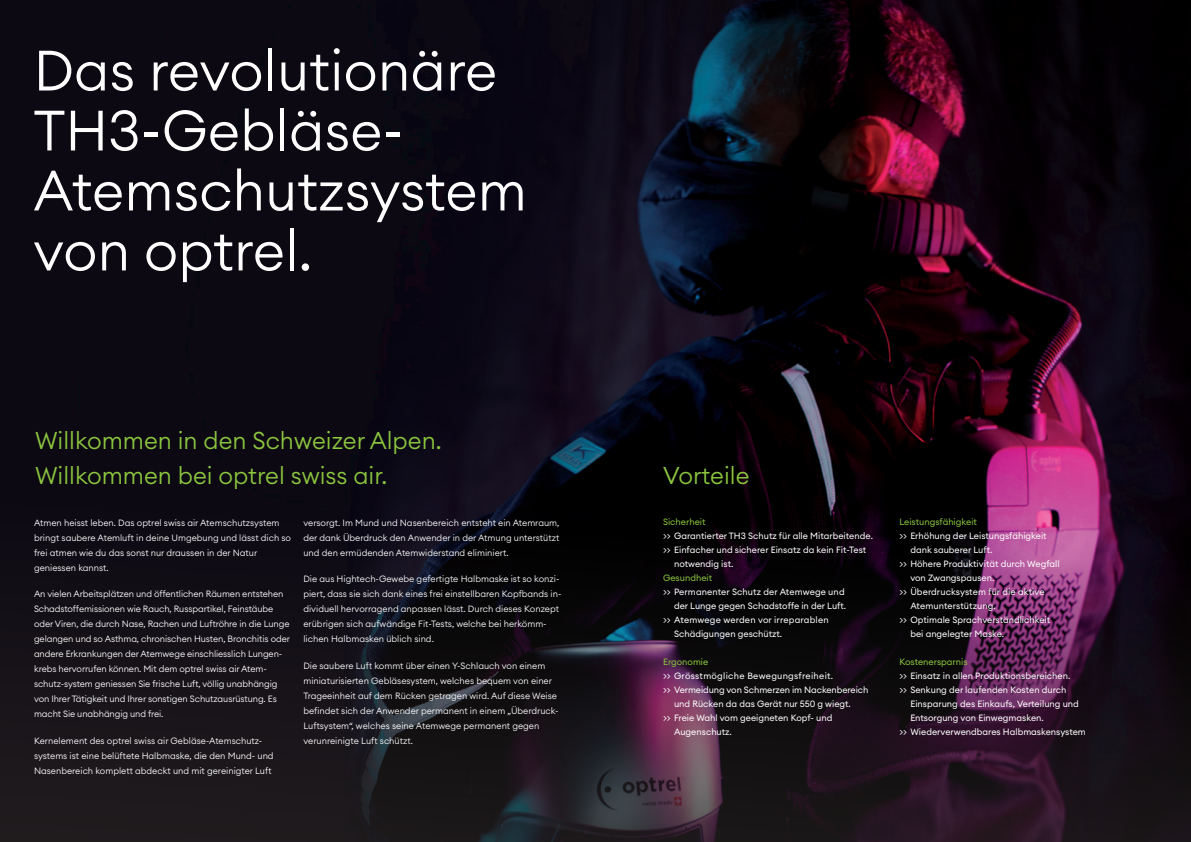
<style>
.page{position:relative;width:1191px;height:842px;background:#fff}
.page>*{position:absolute;margin:0;border:0;box-sizing:border-box;transform-origin:0 0}
.t1{font:300 56px/60px "Euclid Circular A";color:#fff}
.t2{font:300 24px/35px "Euclid Circular A";color:#8bc63e}
.t3{font:300 9px/15px "Euclid Circular A";color:#fff}
.t4{font:9px "Euclid Circular A";color:#fff}
.t5{font:9px "Euclid Circular A";color:#8bc63e}
.t6{font:9px "Euclid Circular A";letter-spacing:.03em;color:#fff}
.t7{font:9px "Euclid Circular A";letter-spacing:.02em;color:#fff}
</style>
<div class="page">
<svg style="left:0;top:0;width:595px;height:842px;background:#0f0c15"></svg>
<img style="left:595px;top:0;width:596px;height:842px">
<h1 class="t1" style="left:34px;top:40px;width:495px">Das revolutionäre<br>TH3-Gebläse-<br>Atemschutzsystem von optrel.</h1>
<h2 class="t2" style="left:35px;top:422px;width:408px">Willkommen in den Schweizer Alpen.<br>Willkommen bei optrel swiss air.</h2>
<p class="t3" style="left:34px;top:515px;width:259px">Atmen heisst leben. Das optrel swiss air Atemschutzsystem bringt saubere Atemluft in deine Umgebung und lässt dich so frei atmen wie du das sonst nur draussen in der Natur geniessen kannst.</p>
<p class="t3" style="left:34px;top:587px;width:257px">An vielen Arbeitsplätzen und öffentlichen Räumen entstehen Schadstoffemissionen wie Rauch, Russpartikel, Feinstäube oder Viren, die durch Nase, Rachen und Luftröhre in die Lunge gelangen und so Asthma, chronischen Husten, Bronchitis oder andere Erkrankungen der Atemwege einschliesslich Lungen&shy;krebs hervorrufen können. Mit dem optrel swiss air Atem&shy;schutz-system geniessen Sie frische Luft, völlig unabhängig von Ihrer Tätigkeit und Ihrer sonstigen Schutzausrüstung. Es macht Sie unabhängig und frei.</p>
<p class="t3" style="left:34px;top:733px;width:241px">Kernelement des optrel swiss air Gebläse-Atemschutz&shy;systems ist eine belüftete Halbmaske, die den Mund- und<br>Nasenbereich komplett abdeckt und mit gereinigter Luft</p>
<p class="t3" style="left:303px;top:515px;width:257px;text-align:justify">versorgt. Im Mund und Nasenbereich entsteht ein Atemraum, der dank Überdruck den Anwender in der Atmung unterstützt und den ermüdenden Atemwiderstand eliminiert.</p>
<p class="t3" style="left:303px;top:572px;width:259px">Die aus Hightech-Gewebe gefertigte Halbmaske ist so konzi&shy;piert, dass sie sich dank eines frei einstellbaren Kopfbands in&shy;dividuell hervorragend anpassen lässt. Durch dieses Konzept erübrigen sich aufwändige Fit-Tests, welche bei herkömm&shy;lichen Halbmasken üblich sind.</p>
<p class="t3" style="left:303px;top:658px;width:257px">Die saubere Luft kommt über einen Y-Schlauch von einem miniaturisierten Gebläsesystem, welches bequem von einer Trageeinheit auf dem Rücken getragen wird. Auf diese Weise befindet sich der Anwender permanent in einem „Überdruck-Luftsystem“, welches seine Atemwege permanent gegen verunreinigte Luft schützt.</p>
<h2 class="t2" style="left:663px;top:458px;width:88px">Vorteile</h2>
<p class="t5" style="left:663px;top:516px;width:44px">Sicherheit</p>
<p class="t4" style="left:663px;top:530px;width:211px">&gt;&gt; Garantierter TH3 Schutz für alle Mitarbeitende.</p>
<p class="t4" style="left:663px;top:544px;width:205px">&gt;&gt; Einfacher und sicherer Einsatz da kein Fit-Test</p>
<p class="t4" style="left:674px;top:558px;width:61px">notwendig ist.</p>
<p class="t5" style="left:663px;top:572px;width:51px">Gesundheit</p>
<p class="t4" style="left:663px;top:586px;width:183px">&gt;&gt; Permanenter Schutz der Atemwege und</p>
<p class="t4" style="left:674px;top:600px;width:174px">der Lunge gegen Schadstoffe in der Luft.</p>
<p class="t7" style="left:663px;top:614px;width:167px">&gt;&gt; Atemwege werden vor irreparablen</p>
<p class="t4" style="left:674px;top:628px;width:110px">Schädigungen geschützt.</p>
<p class="t5" style="left:663px;top:656px;width:47px">Ergonomie</p>
<p class="t6" style="left:663px;top:670px;width:172px">&gt;&gt; Grösstmögliche Bewegungsfreiheit.</p>
<p class="t4" style="left:663px;top:684px;width:207px">&gt;&gt; Vermeidung von Schmerzen im Nackenbereich</p>
<p class="t4" style="left:674px;top:698px;width:178px">und Rücken da das Gerät nur 550 g wiegt.</p>
<p class="t4" style="left:663px;top:712px;width:171px">&gt;&gt; Freie Wahl vom geeigneten Kopf- und</p>
<p class="t4" style="left:674px;top:726px;width:59px">Augenschutz.</p>
<p class="t5" style="left:899px;top:516px;width:79px">Leistungsfähigkeit</p>
<p class="t4" style="left:899px;top:530px;width:149px">&gt;&gt; Erhöhung der Leistungsfähigkeit</p>
<p class="t4" style="left:910px;top:544px;width:84px">dank sauberer Luft.</p>
<p class="t4" style="left:899px;top:558px;width:162px">&gt;&gt; Höhere Produktivität durch Wegfall</p>
<p class="t4" style="left:910px;top:572px;width:85px">von Zwangspausen.</p>
<p class="t4" style="left:899px;top:586px;width:147px">&gt;&gt; Überdrucksystem für die aktive</p>
<p class="t4" style="left:910px;top:600px;width:87px">Atemunterstützung.</p>
<p class="t4" style="left:899px;top:614px;width:152px">&gt;&gt; Optimale Sprachverständlichkeit</p>
<p class="t4" style="left:910px;top:628px;width:95px">bei angelegter Maske.</p>
<p class="t5" style="left:899px;top:656px;width:70px">Kostenersparnis</p>
<p class="t4" style="left:899px;top:670px;width:172px">&gt;&gt; Einsatz in allen Produktionsbereichen.</p>
<p class="t4" style="left:899px;top:684px;width:169px">&gt;&gt; Senkung der laufenden Kosten durch</p>
<p class="t4" style="left:910px;top:698px;width:170px">Einsparung des Einkaufs, Verteilung und</p>
<p class="t4" style="left:910px;top:712px;width:135px">Entsorgung von Einwegmasken.</p>
<p class="t4" style="left:899px;top:726px;width:188px">&gt;&gt; Wiederverwendbares Halbmaskensystem</p>
</div>
